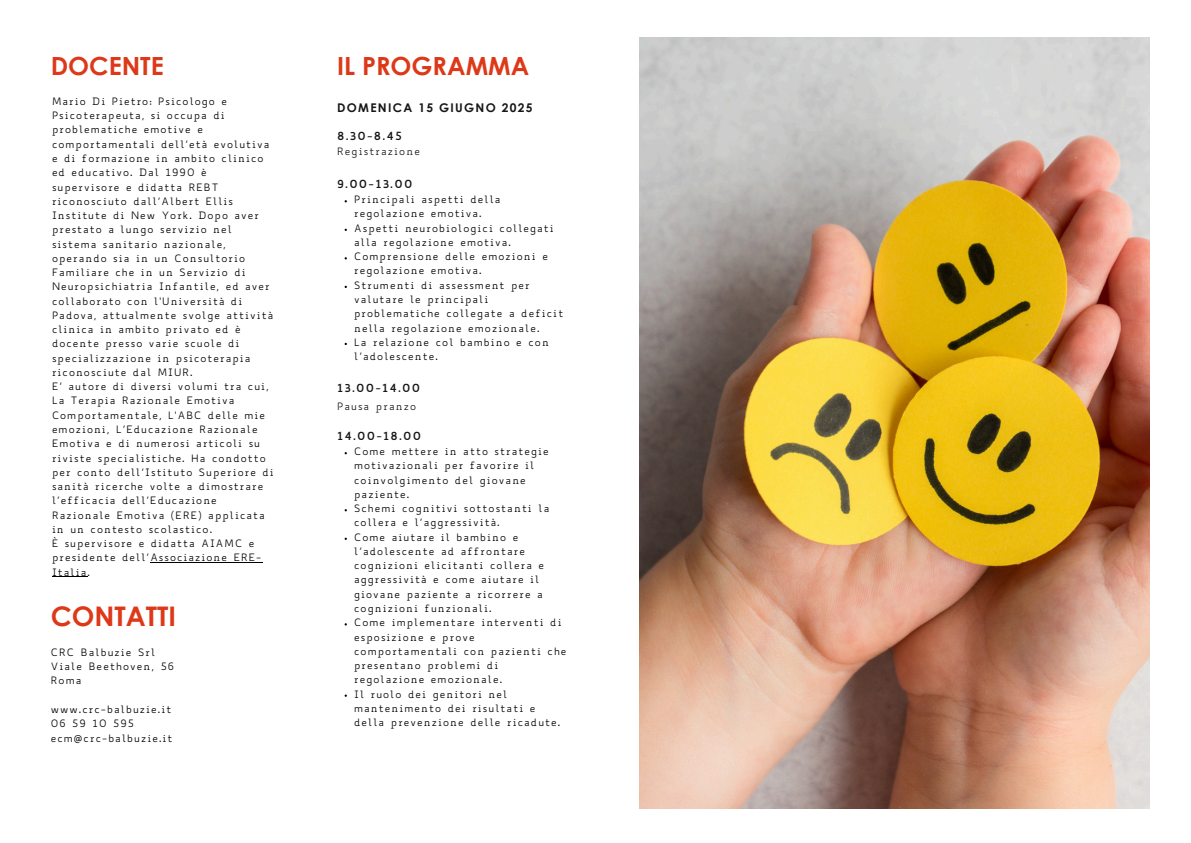
<style>
.page{position:relative;width:1191px;height:843px;background:#fff}
.page>*{position:absolute;margin:0;border:0;box-sizing:border-box;transform-origin:0 0}
.t1{font:700 27px "Century Gothic";color:#dd3818}
.t2{font:700 25px "Century Gothic";color:#dd3818}
.t3{font:700 12px "Century Gothic";letter-spacing:.11em;color:#171615}
.t4{font:700 11px "Biancoenero";letter-spacing:.11em;color:#171615}
.t5{font:10px/14.2px "Biancoenero";letter-spacing:.1em;color:#000}
.t6{font:10px "Biancoenero";letter-spacing:.11em;color:#171615}
</style>
<div class="page">
<img style="left:639px;top:38px;width:510px;height:770px">
<hr style="left:150px;top:562px;width:112px;height:1px;background:#000">
<hr style="left:52px;top:576px;width:35px;height:1px;background:#000">
<p class="t2" style="left:51px;top:49px;width:114px">DOCENTE</p>
<h3 class="t5" style="left:52px;top:96px;width:223px">Mario Di Pietro: Psicologo e<br>Psicoterapeuta, si occupa di problematiche emotive e comportamentali dell’età evolutiva e di formazione in ambito clinico ed educativo. Dal 1990 è supervisore e didatta REBT riconosciuto dall’Albert Ellis<br>Institute di New York. Dopo aver prestato a lungo servizio nel sistema sanitario nazionale, operando sia in un Consultorio<br>Familiare che in un Servizio di<br>Neuropsichiatria Infantile, ed aver collaborato con l'Università di<br>Padova, attualmente svolge attività clinica in ambito privato ed è docente presso varie scuole di specializzazione in psicoterapia riconosciute dal MIUR.</h3>
<p class="t5" style="left:52px;top:381px;width:223px">E’ autore di diversi volumi tra cui, La Terapia Razionale Emotiva Comportamentale, L'ABC delle mie emozioni, L’Educazione Razionale Emotiva e di numerosi articoli su riviste specialistiche. Ha condotto per conto dell’Istituto Superiore di sanità ricerche volte a dimostrare l’efficacia dell’Educazione Razionale Emotiva (ERE) applicata in un contesto scolastico.</p>
<p class="t5" style="left:52px;top:537px;width:211px">È supervisore e didatta AIAMC e presidente dell’Associazione ERE-<br>Italia.</p>
<p class="t1" style="left:51px;top:599px;width:127px">CONTATTI</p>
<p class="t5" style="left:51px;top:646px;width:125px">CRC Balbuzie Srl<br>Viale Beethoven, 56<br>Roma</p>
<p class="t5" style="left:51px;top:703px;width:123px">www.crc-balbuzie.it<br>06 59 10 595 ecm@crc-balbuzie.it</p>
<p class="t2" style="left:337px;top:49px;width:193px">IL PROGRAMMA</p>
<p class="t3" style="left:337px;top:100px;width:197px">DOMENICA 15 GIUGNO 2025</p>
<p class="t4" style="left:337px;top:132px;width:66px">8.30-8.45</p>
<p class="t4" style="left:337px;top:180px;width:77px">9.00-13.00</p>
<p class="t6" style="left:337px;top:148px;width:84px">Registrazione</p>
<h3 class="t5" style="left:354px;top:194px;width:148px">Principali aspetti della regolazione emotiva.</h3>
<p class="t5" style="left:354px;top:222px;width:201px">Aspetti neurobiologici collegati alla regolazione emotiva.</p>
<h3 class="t5" style="left:354px;top:251px;width:195px">Comprensione delle emozioni e regolazione emotiva.</h3>
<p class="t5" style="left:354px;top:279px;width:211px">Strumenti di assessment per valutare le principali problematiche collegate a deficit nella regolazione emozionale.</p>
<p class="t5" style="left:354px;top:336px;width:196px">La relazione col bambino e con l’adolescente.</p>
<h1 class="t4" style="left:337px;top:383px;width:85px">13.00-14.00</h1>
<h2 class="t6" style="left:337px;top:402px;width:80px">Pausa pranzo</h2>
<h1 class="t4" style="left:337px;top:431px;width:85px">14.00-18.00</h1>
<p class="t5" style="left:354px;top:445px;width:196px">Come mettere in atto strategie motivazionali per favorire il coinvolgimento del giovane paziente.</p>
<p class="t5" style="left:354px;top:502px;width:197px">Schemi cognitivi sottostanti la collera e l’aggressività.</p>
<p class="t5" style="left:354px;top:531px;width:191px">Come aiutare il bambino e l’adolescente ad affrontare cognizioni elicitanti collera e aggressività e come aiutare il giovane paziente a ricorrere a cognizioni funzionali.</p>
<h3 class="t5" style="left:354px;top:616px;width:214px">Come implementare interventi di esposizione e prove comportamentali con pazienti che presentano problemi di regolazione emozionale.</h3>
<p class="t5" style="left:354px;top:688px;width:208px">Il ruolo dei genitori nel mantenimento dei risultati e della prevenzione delle ricadute.</p>
</div>
